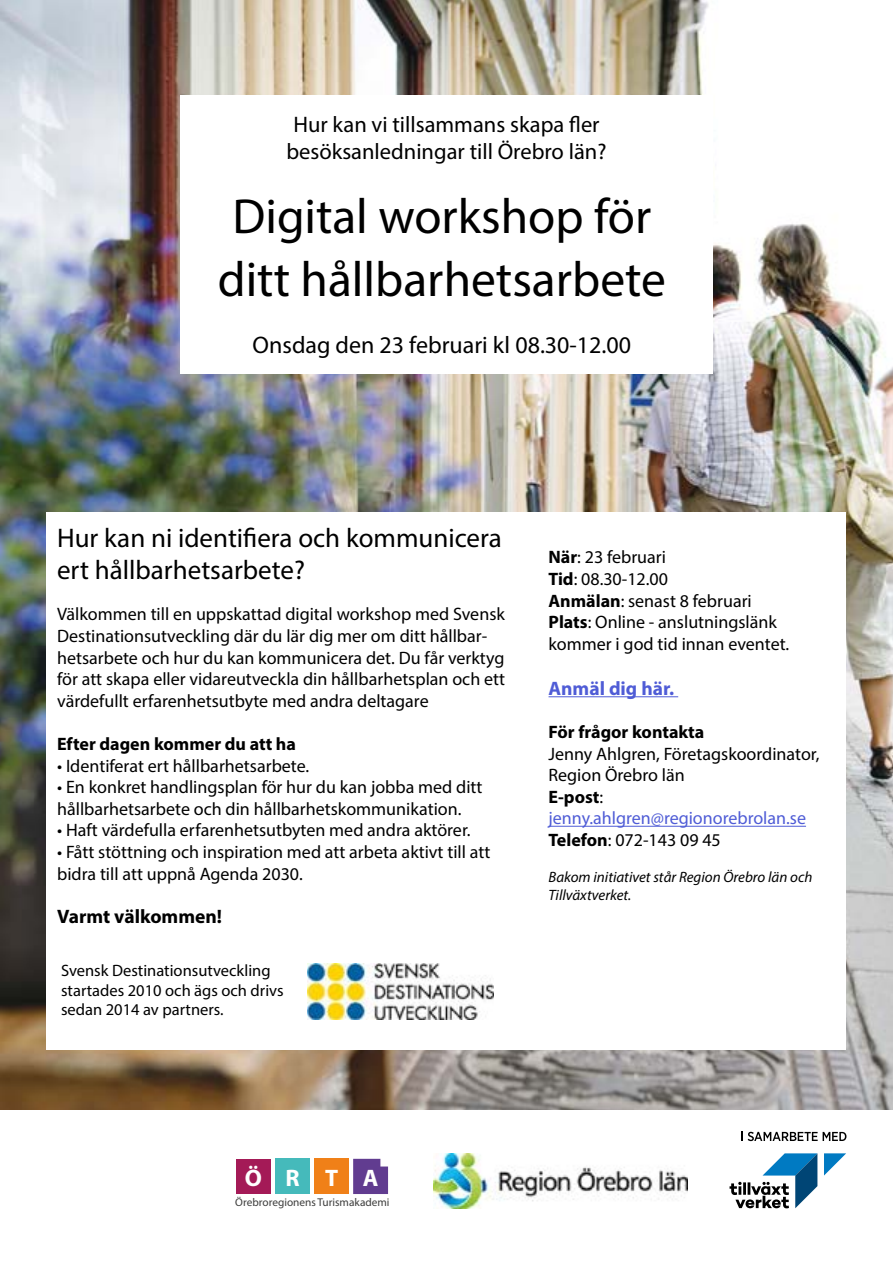
<style>
.page{position:relative;width:893px;height:1263px;background:#fff}
.page>*{position:absolute;margin:0;border:0;box-sizing:border-box;transform-origin:0 0}
.t1{font:49.5px/63px "Myriad Pro";color:#000}
.t2{font:27px/32.4px "Myriad Pro";color:#000}
.t3{font:24px "Myriad Pro";color:#000}
.t4{font:700 23.85px "Myriad Pro";color:#fff}
.t5{font:22.5px/27px "Myriad Pro";color:#000;text-align:center}
.t6{font:700 19.5px "Myriad Pro";color:#000}
.t7{font:700 19.5px "Myriad Pro";color:#4f5cd6}
.t8{font:18px/21.6px "Myriad Pro";color:#000}
.t9{font:700 18px "Myriad Pro";color:#000}
.t10{font:16.5px/19.8px "Myriad Pro";color:#000}
.t11{font:italic 15px/18px "Myriad Pro";color:#000}
.t12{font:11.25px "Myriad Pro";color:#3c3c3b}
.s1{font-weight:700}
.s2{color:#4f5cd6}
</style>
<div class="page">
<img style="left:0;top:0;width:893px;height:1110px">
<div style="left:46px;top:512px;width:799px;height:537px;background:#fff"></div>
<div style="left:180px;top:96px;width:533px;height:278px;background:#fff"></div>
<hr style="left:549px;top:696px;width:129px;height:1px;background:#4f5cd6">
<hr style="left:549px;top:826px;width:257px;height:1px;background:#4f5cd6">
<svg style="left:824px;top:1153px;width:22px;height:22px"></svg>
<svg style="left:729px;top:1153px;width:88px;height:55px"></svg>
<svg style="left:742px;top:1132px;width:104px;height:9px"></svg>
<img style="left:434px;top:1154px;width:254px;height:54px">
<img style="left:307px;top:963px;width:186px;height:57px">
<svg style="left:353px;top:1159px;width:35px;height:35px"></svg>
<div style="left:314px;top:1159px;width:35px;height:35px;background:#f08018"></div>
<div style="left:275px;top:1159px;width:35px;height:35px;background:#45babb"></div>
<div style="left:236px;top:1159px;width:35px;height:35px;background:#a41a57"></div>
<p class="t5" style="left:286px;top:110px;width:322px">Hur kan vi tillsammans skapa fler besöksanledningar till Örebro län?</p>
<h1 class="t1" style="left:218px;top:184px;width:450px">Digital workshop för ditt hållbarhetsarbete</h1>
<h3 class="t3" style="left:253px;top:330px;width:380px">Onsdag den 23 februari kl 08.30-12.00</h3>
<h2 class="t2" style="left:57px;top:521px;width:446px">Hur kan ni identifiera och kommunicera ert hållbarhetsarbete?</h2>
<p class="t8" style="left:57px;top:603px;width:449px">Välkommen till en uppskattad digital workshop med Svensk Destinationsutveckling där du lär dig mer om ditt hållbar&shy;hetsarbete och hur du kan kommunicera det. Du får verktyg för att skapa eller vidareutveckla din hållbarhetsplan och ett värdefullt erfarenhetsutbyte med andra deltagare</p>
<p class="t9" style="left:57px;top:732px;width:240px">Efter dagen kommer du att ha</p>
<p class="t8" style="left:57px;top:754px;width:254px">• Identiferat ert hållbarhetsarbete.</p>
<p class="t8" style="left:57px;top:776px;width:427px">• En konkret handlingsplan för hur du kan jobba med ditt hållbarhetsarbete och din hållbarhetskommunikation.</p>
<p class="t8" style="left:57px;top:819px;width:415px">• Haft värdefulla erfarenhetsutbyten med andra aktörer.</p>
<p class="t8" style="left:57px;top:841px;width:435px">• Fått stöttning och inspiration med att arbeta aktivt till att bidra till att uppnå Agenda 2030.</p>
<p class="t6" style="left:57px;top:903px;width:166px">Varmt välkommen!</p>
<p class="t10" style="left:61px;top:960px;width:224px">Svensk Destinationsutveckling startades 2010 och ägs och drivs sedan 2014 av partners.</p>
<p class="t8" style="left:549px;top:546px;width:242px"><span class="s1">När</span>: 23 februari<br><span class="s1">Tid</span>: 08.30-12.00<br><span class="s1">Anmälan</span>: senast 8 februari<br><span class="s1">Plats</span>: Online - anslutningslänk kommer i god tid innan eventet.</p>
<p class="t7" style="left:549px;top:675px;width:127px">Anmäl dig här.</p>
<p class="t9" style="left:549px;top:720px;width:157px">För frågor kontakta</p>
<p class="t8" style="left:549px;top:742px;width:273px">Jenny Ahlgren, Företagskoordinator,<br>Region Örebro län<br><span class="s1">E-post</span>: <span class="s2">jenny.ahlgren@regionorebrolan.se<br></span><span class="s1">Telefon</span>: 072-143 09 45</p>
<p class="t11" style="left:549px;top:868px;width:265px">Bakom initiativet står Region Örebro län och<br>Tillväxtverket.</p>
<h3 class="t4" style="left:245px;top:1162px;width:135px">ÖRTA</h3>
<p class="t12" style="left:235px;top:1195px;width:156px">Örebroregionens Turismakademi</p>
</div>
